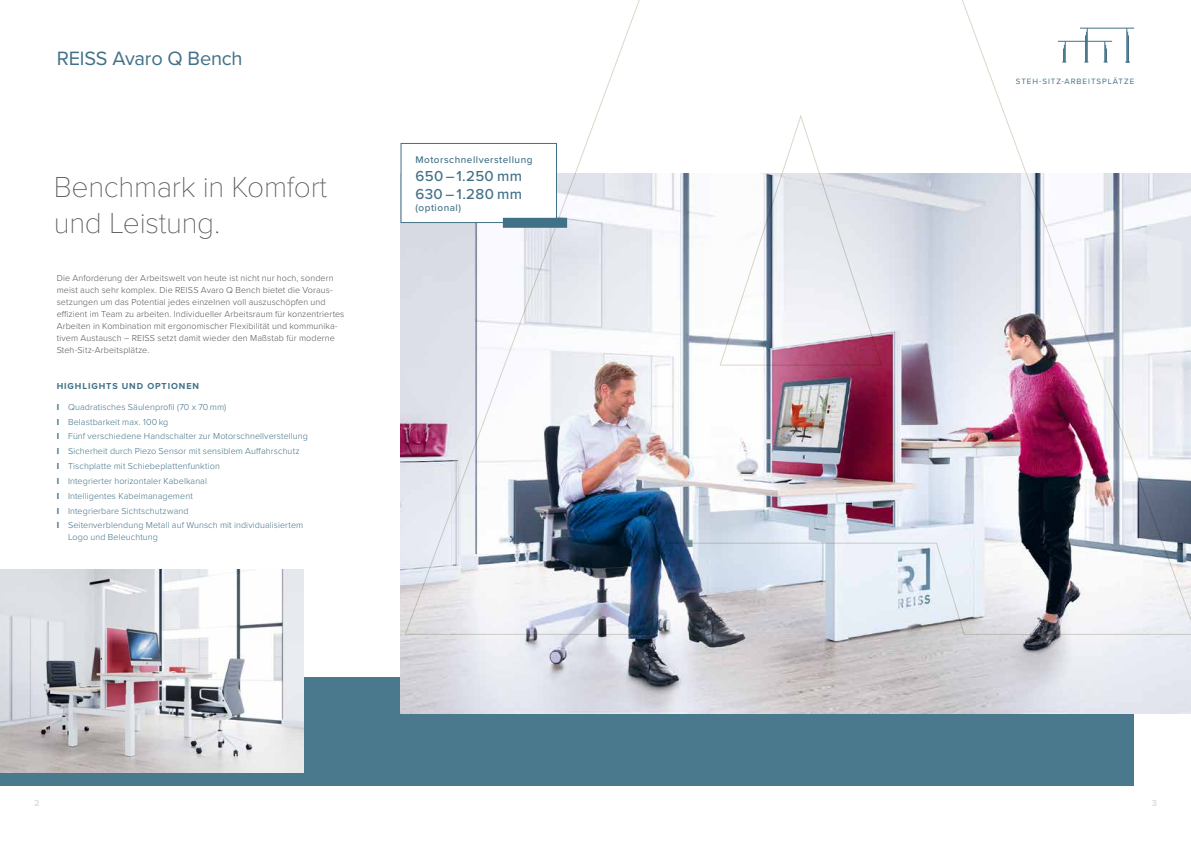
<style>
.page{position:relative;width:1191px;height:842px;background:#fff}
.page>*{position:absolute;margin:0;border:0;box-sizing:border-box;transform-origin:0 0}
.t1{font:100 30px/36px "Proxima Nova T";letter-spacing:-.01em;color:#565656}
.t2{font:20px "Proxima Nova";letter-spacing:-.01em;color:#417187}
.t3{font:500 15px/18px "Proxima Nova";letter-spacing:.025em;color:#417187}
.t4{font:500 10px "Proxima Nova";letter-spacing:.05em;color:#417187}
.t5{font:300 9px/12px "Proxima Nova";letter-spacing:.01em;color:#565656}
.t6{font:300 9px/14.8px "Proxima Nova";letter-spacing:.01em;color:#417187}
.t7{font:700 9px "Proxima Nova";letter-spacing:.1em;color:#417187}
.t8{font:700 9px "Proxima Nova";color:#e3ded2}
.t9{font:8px "Proxima Nova";letter-spacing:.12em;color:#417187}
.s1{font-weight:700}
</style>
<div class="page">
<div style="left:0;top:677px;width:1134px;height:108px;background:#4a788d"></div>
<img style="left:0;top:569px;width:303px;height:204px">
<img style="left:401px;top:223px;width:790px;height:490px">
<img style="left:404px;top:0;width:787px;height:635px">
<div style="left:401px;top:143px;width:155px;height:80px;background:#fff"></div>
<div style="left:401px;top:143px;width:156px;height:80px;border:1px solid #417187"></div>
<div style="left:503px;top:218px;width:64px;height:10px;background:#417187"></div>
<hr style="left:1058px;top:41px;width:54px;height:1px;background:#417187">
<svg style="left:1103px;top:41px;width:4px;height:22px"></svg>
<svg style="left:1062px;top:41px;width:4px;height:22px"></svg>
<hr style="left:1080px;top:28px;width:54px;height:1px;background:#417187">
<hr style="left:1087px;top:28px;width:1px;height:34px;background:#417187">
<hr style="left:1126px;top:28px;width:1px;height:34px;background:#417187">
<hr style="left:1086px;top:32px;width:1px;height:30px;background:#417187">
<hr style="left:1127px;top:32px;width:1px;height:30px;background:#417187">
<svg style="left:1084px;top:35px;width:4px;height:28px"></svg>
<svg style="left:1125px;top:35px;width:4px;height:28px"></svg>
<h2 class="t2" style="left:57px;top:44px;width:187px">REISS Avaro Q Bench</h2>
<h1 class="t1" style="left:54px;top:167px;width:275px">Benchmark in Komfort und Leistung.</h1>
<p class="t5" style="left:57px;top:272px;width:289px">Die Anforderung der Arbeitswelt von heute ist nicht nur hoch, sondern meist auch sehr komplex. Die REISS Avaro Q Bench bietet die Voraus&shy;setzungen um das Potential jedes einzelnen voll auszuschöpfen und effizient im Team zu arbeiten. Individueller Arbeitsraum für konzentriertes Arbeiten in Kombination mit ergonomischer Flexibilität und kommunika&shy;tivem Austausch – REISS setzt damit wieder den Maßstab für moderne Steh-Sitz-Arbeitsplätze.</p>
<p class="t7" style="left:57px;top:379px;width:144px">HIGHLIGHTS UND OPTIONEN</p>
<p class="t6" style="left:57px;top:399px;width:253px"><span class="s1">I</span> Quadratisches Säulenprofil (70 x 70 mm)<br><span class="s1">I</span> Belastbarkeit max. 100 kg<br><span class="s1">I</span> Fünf verschiedene Handschalter zur Motorschnellverstellung <span class="s1">I</span> Sicherheit durch Piezo Sensor mit sensiblem Auffahrschutz<br><span class="s1">I</span> Tischplatte mit Schiebeplattenfunktion<br><span class="s1">I</span> Integrierter horizontaler Kabelkanal<br><span class="s1">I</span> Intelligentes Kabelmanagement<br><span class="s1">I</span> Integrierbare Sichtschutzwand<br><span class="s1">I</span> Seitenverblendung Metall auf Wunsch mit individualisiertem</p>
<p class="t6" style="left:68px;top:529px;width:91px">Logo und Beleuchtung</p>
<p class="t4" style="left:415px;top:152px;width:119px">Motorschnellverstellung</p>
<h3 class="t3" style="left:415px;top:166px;width:108px">650 – 1.250 mm<br>630 – 1.280 mm</h3>
<p class="t4" style="left:415px;top:200px;width:47px">(optional)</p>
<p class="t9" style="left:1015px;top:75px;width:120px">STEH-SITZ-ARBEITSPLÄTZE</p>
<p class="t8" style="left:34px;top:796px;width:7px">2</p>
<p class="t8" style="left:1151px;top:796px;width:7px">3</p>
</div>
